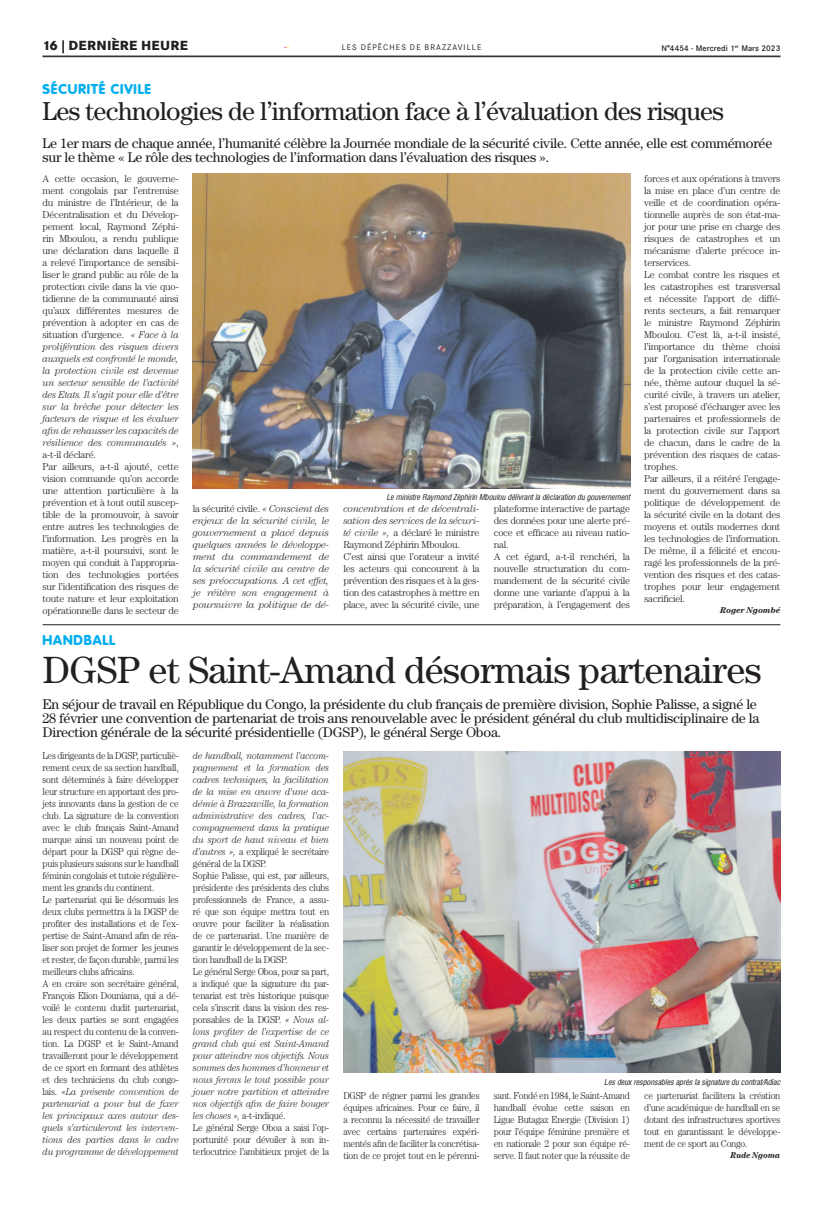
<style>
.page{position:relative;width:823px;height:1205px;background:#fff}
.page>*{position:absolute;margin:0;border:0;box-sizing:border-box;transform-origin:0 0}
.t1{font:38px "Century";letter-spacing:-.015em;color:#231f20}
.t2{font:26px "Century";letter-spacing:-.025em;color:#231f20}
.t3{font:14px/14px "Century";letter-spacing:-.02em;color:#231f20}
.t4{font:800 14px "Corporate Rounded";letter-spacing:.06em;color:#00aeef}
.t5{font:800 13px "Corporate SBQ";letter-spacing:.02em;color:#231f20}
.t6{font:11px "Century";color:#ed028c}
.t7{font:300 10px/12px "Century";letter-spacing:-.025em;color:#231f20;text-align:justify;scale:.92 1}
.t8{font:300 10px/12px "Century";letter-spacing:-.025em;color:#231f20}
.t9{font:italic 300 10px/12px "Century";letter-spacing:-.025em;color:#231f20;text-align:justify}
.t10{font:italic 700 8.5px "Century";color:#231f20}
.t11{font:italic 700 8.5px "Century";color:#231f20;scale:.95 1}
.t12{font:italic 8px "Corporate Condensed";color:#231f20}
.t13{font:500 8px "Corporate SBQ";color:#231f20}
.t14{font:8px "Corporate SBQ";letter-spacing:.135em;color:#231f20}
.s1{color:#ffd500}
.s2{font-style:italic}
.s3{font-style:normal}
</style>
<div class="page">
<hr style="left:43px;top:56px;width:737px;height:1px;background:#231f20">
<img style="left:343px;top:751px;width:437px;height:321px">
<hr style="left:43px;top:624px;width:737px;height:1px;background:#231f20">
<img style="left:193px;top:174px;width:436px;height:314px">
<h3 class="t5" style="left:43px;top:38px;width:147px">16 | DERNIÈRE HEURE</h3>
<p class="t14" style="left:341px;top:43px;width:141px">LES DÉPÊCHES DE BRAZZAVILLE</p>
<p class="t6" style="left:284px;top:38px;width:7px">.<span class="s1">.</span></p>
<p class="t13" style="left:661px;top:43px;width:120px">N°4454 - Mercredi 1<sup>er</sup> Mars 2023</p>
<h3 class="t4" style="left:43px;top:81px;width:110px">SÉCURITÉ CIVILE</h3>
<h2 class="t2" style="left:43px;top:96px;width:682px">Les technologies de l’information face à l’évaluation des risques</h2>
<h3 class="t3" style="left:43px;top:136px;width:730px">Le 1er mars de chaque année, l’humanité célèbre la Journée mondiale de la sécurité civile. Cette année, elle est commémorée sur le thème « Le rôle des technologies de l’information dans l’évaluation des risques ».</h3>
<p class="t8" style="left:43px;top:172px;width:138px">A cette occasion, le gouverne&shy;ment congolais par l’entremise du ministre de l’Intérieur, de la<br>Décentralisation et du Dévelop&shy;pement local, Raymond Zéphi&shy;rin Mboulou, a rendu publique une déclaration dans laquelle il a relevé l’importance de sensibi&shy;liser le grand public au rôle de la protection civile dans la vie quo&shy;tidienne de la communauté ainsi qu’aux différentes mesures de prévention à adopter en cas de situation d’urgence. <span class="s2">« Face à la prolifération des risques divers auxquels est confronté le monde, la protection civile est devenue un secteur sensible de l’activité des Etats. Il s’agit pour elle d’être sur la brèche pour détecter les facteurs de risque et les évaluer afin de rehausser les capacités de résilience des communautés »</span>, a-t-il déclaré.<br>Par ailleurs, a-t-il ajouté, cette vision commande qu’on accorde une attention particulière à la prévention et à tout outil suscep&shy;tible de la promouvoir, à savoir entre autres les technologies de l’information. Les progrès en la matière, a-t-il poursuivi, sont le moyen qui conduit à l’appropria&shy;tion des technologies portées sur l’identification des risques de toute nature et leur exploitation opérationnelle dans le secteur de</p>
<p class="t12" style="left:386px;top:492px;width:245px">Le ministre Raymond Zéphirin Mboulou délivrant la déclaration du gouvernement</p>
<p class="t9" style="left:193px;top:503px;width:138px"><span class="s3">la sécurité civile.</span> « Conscient des enjeux de la sécurité civile, le gouvernement a placé depuis quelques années le développe&shy;ment du commandement de la sécurité civile au centre de ses préoccupations. A cet effet, je réitère son engagement à poursuivre la politique de dé-</p>
<p class="t8" style="left:343px;top:503px;width:138px"><span class="s2">concentration et de décentrali&shy;sation des services de la sécuri&shy;té civile »,</span> a déclaré le ministre<br>Raymond Zéphirin Mboulou.<br>C’est ainsi que l’orateur a invité les acteurs qui concourent à la prévention des risques et à la ges&shy;tion des catastrophes à mettre en place, avec la sécurité civile, une</p>
<p class="t8" style="left:493px;top:503px;width:138px">plateforme interactive de partage des données pour une alerte pré&shy;coce et efficace au niveau natio&shy;nal.<br>A cet égard, a-t-il renchéri, la nouvelle structuration du com&shy;mandement de la sécurité civile donne une variante d’appui à la préparation, à l’engagement des</p>
<p class="t8" style="left:643px;top:172px;width:138px">forces et aux opérations à travers la mise en place d’un centre de veille et de coordination opéra&shy;tionnelle auprès de son état-ma&shy;jor pour une prise en charge des risques de catastrophes et un mécanisme d’alerte précoce in&shy;terservices.<br>Le combat contre les risques et les catastrophes est transversal et nécessite l’apport de diffé&shy;rents secteurs, a fait remarquer le ministre Raymond Zéphirin<br>Mboulou. C’est là, a-t-il insisté, l’importance du thème choisi par l’organisation internationale de la protection civile cette an&shy;née, thème autour duquel la sé&shy;curité civile, à travers un atelier, s’est proposé d’échanger avec les partenaires et professionnels de la protection civile sur l’apport de chacun, dans le cadre de la prévention des risques de catas&shy;trophes.<br>Par ailleurs, il a réitéré l’engage&shy;ment du gouvernement dans sa politique de développement de la sécurité civile en la dotant des moyens et outils modernes dont les technologies de l’information.<br>De même, il a félicité et encou&shy;ragé les professionnels de la pré&shy;vention des risques et des catas&shy;trophes pour leur engagement sacrificiel.</p>
<p class="t10" style="left:719px;top:605px;width:62px">Roger Ngombé</p>
<h3 class="t4" style="left:43px;top:632px;width:74px">HANDBALL</h3>
<h1 class="t1" style="left:43px;top:648px;width:720px">DGSP et Saint-Amand désormais partenaires</h1>
<p class="t3" style="left:43px;top:697px;width:718px">En séjour de travail en République du Congo, la présidente du club français de première division, Sophie Palisse, a signé le<br>28 février une convention de partenariat de trois ans renouvelable avec le président général du club multidisciplinaire de la<br>Direction générale de la sécurité présidentielle (DGSP), le général Serge Oboa.</p>
<p class="t7" style="left:43px;top:750px;width:149px;text-align:left">Les dirigeants de la DGSP, particuliè&shy;rement ceux de sa section handball, sont déterminés à faire développer leur structure en apportant des pro&shy;jets innovants dans la gestion de ce club. La signature de la convention avec le club français Saint-Amand marque ainsi un nouveau point de départ pour la DGSP qui règne de&shy;puis plusieurs saisons sur le handball féminin congolais et tutoie régulière&shy;ment les grands du continent.<br>Le partenariat qui lie désormais les deux clubs permettra à la DGSP de profiter des installations et de l’ex&shy;pertise de Saint-Amand afin de réa&shy;liser son projet de former les jeunes et rester, de façon durable, parmi les meilleurs clubs africains.<br>A en croire son secrétaire général, François Elion Douniama, qui a dé&shy;voilé le contenu dudit partenariat, les deux parties se sont engagées au respect du contenu de la conven&shy;tion. La DGSP et le Saint-Amand travailleront pour le développement de ce sport en formant des athlètes et des techniciens du club congo&shy;lais. <span class="s2">«La présente convention de partenariat a pour but de fixer les principaux axes autour des&shy;quels s’articuleront les interven&shy;tions des parties dans le cadre du programme de développement</span></p>
<p class="t7" style="left:193px;top:749px;width:149px;text-align:left"><span class="s2">de handball, notamment l’accom&shy;pagnement et la formation des cadres techniques, la facilitation de la mise en œuvre d’une aca&shy;démie à Brazzaville, la formation administrative des cadres, l’ac&shy;compagnement dans la pratique du sport de haut niveau et bien d’autres »,</span> a expliqué le secrétaire général de la DGSP.<br>Sophie Palisse, qui est, par ailleurs, présidente des présidents des clubs professionnels de France, a assu&shy;ré que son équipe mettra tout en œuvre pour faciliter la réalisation de ce partenariat. Une manière de garantir le développement de la sec&shy;tion handball de la DGSP.<br>Le général Serge Oboa, pour sa part, a indiqué que la signature du par&shy;tenariat est très historique puisque cela s’inscrit dans la vision des res&shy;ponsables de la DGSP. <span class="s2">« Nous al&shy;lons profiter de l’expertise de ce grand club qui est Saint-Amand pour atteindre nos objectifs. Nous sommes des hommes d’honneur et nous ferons le tout possible pour jouer notre partition et atteindre nos objectifs afin de faire bouger les choses »,</span> a-t-indiqué.<br>Le général Serge Oboa a saisi l’op&shy;portunité pour dévoiler à son in&shy;terlocutrice l’ambitieux projet de la</p>
<p class="t12" style="left:604px;top:1078px;width:177px">Les deux responsables après la signature du contrat/Adiac</p>
<p class="t7" style="left:343px;top:1089px;width:149px">DGSP de régner parmi les grandes équipes africaines. Pour ce faire, il a reconnu la nécessité de travailler avec certains partenaires expéri&shy;mentés afin de faciliter la concrétisa&shy;tion de ce projet tout en le pérenni-</p>
<p class="t7" style="left:493px;top:1089px;width:149px">sant. Fondé en 1984, le Saint-Amand handball évolue cette saison en Ligue Butagaz Energie (Division 1) pour l’équipe féminine première et en nationale 2 pour son équipe ré&shy;serve. Il faut noter que la réussite de</p>
<p class="t7" style="left:643px;top:1089px;width:149px">ce partenariat facilitera la création d’une académique de handball en se dotant des infrastructures sportives tout en garantissant le développe&shy;ment de ce sport au Congo.</p>
<p class="t11" style="left:730px;top:1150px;width:54px">Rude Ngoma</p>
</div>
